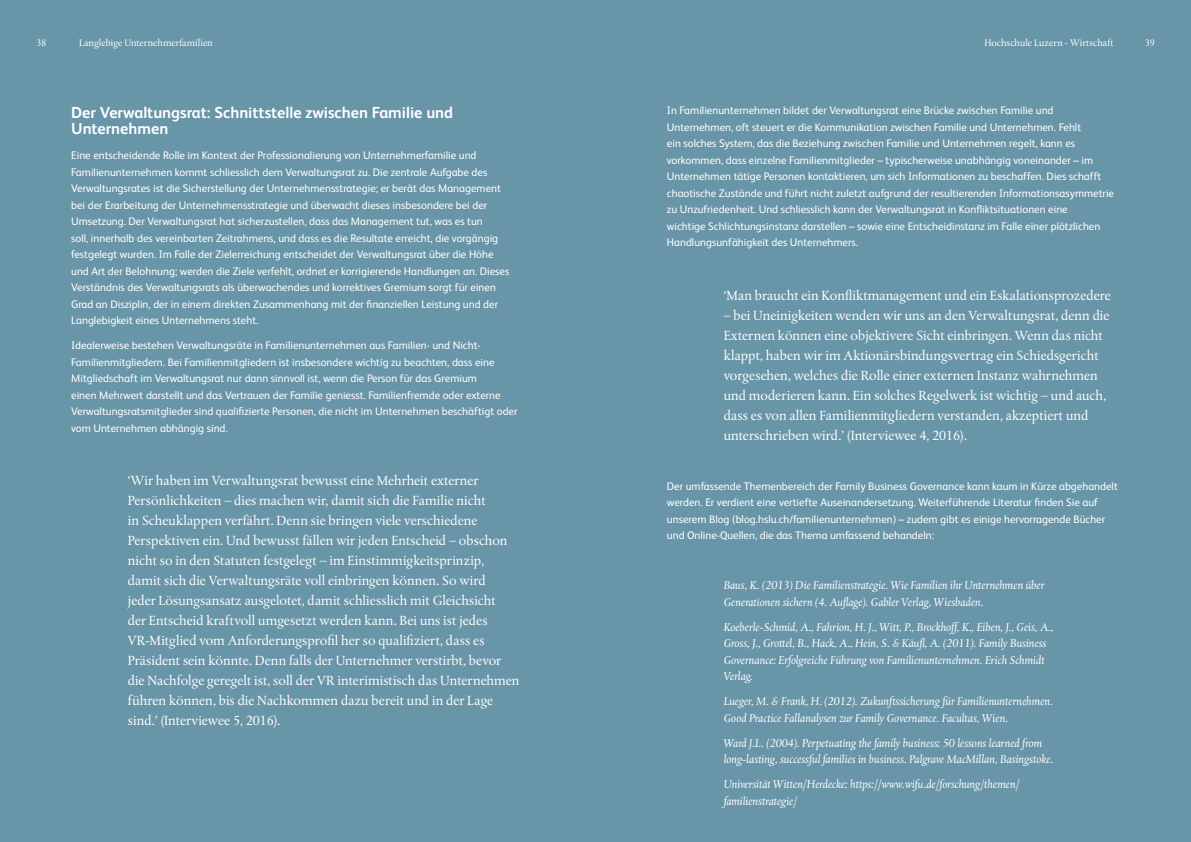
<style>
.page{position:relative;width:1191px;height:842px;background:#6995a8}
.page>*{position:absolute;margin:0;border:0;box-sizing:border-box;transform-origin:0 0}
.t1{font:700 16px/16.5px "FS Albert";color:#fff}
.t2{font:14px/20px "Albertina MT Std";color:#fff}
.t3{font:italic 12px/16.5px "Albertina MT Std";color:#fff}
.t4{font:11px/16.5px "FS Albert";color:#fff}
.t5{font:10px "Albertina MT Std";color:#fff}
</style>
<div class="page">
<p class="t5" style="left:36px;top:37px;width:11px">38</p>
<p class="t5" style="left:79px;top:37px;width:135px">Langlebige Unternehmerfamilien</p>
<p class="t5" style="left:984px;top:37px;width:131px">Hochschule Luzern - Wirtschaft</p>
<p class="t5" style="left:1145px;top:37px;width:11px">39</p>
<h1 class="t1" style="left:71px;top:103px;width:383px">Der Verwaltungsrat: Schnittstelle zwischen Familie und<br>Unternehmen</h1>
<p class="t4" style="left:71px;top:146px;width:439px">Eine entscheidende Rolle im Kontext der Professionalierung von Unternehmerfamilie und Familienunternehmen kommt schliesslich dem Verwaltungsrat zu. Die zentrale Aufgabe des Verwaltungsrates ist die Sicherstellung der Unternehmensstrategie; er berät das Management bei der Erarbeitung der Unternehmensstrategie und überwacht dieses insbesondere bei der Umsetzung. Der Verwaltungsrat hat sicherzustellen, dass das Management tut, was es tun<br>soll, innerhalb des vereinbarten Zeitrahmens, und dass es die Resultate erreicht, die vorgängig festgelegt wurden. Im Falle der Zielerreichung entscheidet der Verwaltungsrat über die Höhe und Art der Belohnung; werden die Ziele verfehlt, ordnet er korrigierende Handlungen an. Dieses Verständnis des Verwaltungsrats als überwachendes und korrektives Gremium sorgt für einen Grad an Disziplin, der in einem direkten Zusammenhang mit der finanziellen Leistung und der Langlebigkeit eines Unternehmens steht.</p>
<p class="t4" style="left:71px;top:336px;width:448px">Idealerweise bestehen Verwaltungsräte in Familienunternehmen aus Familien- und Nicht-Familienmitgliedern. Bei Familienmitgliedern ist insbesondere wichtig zu beachten, dass eine Mitgliedschaft im Verwaltungsrat nur dann sinnvoll ist, wenn die Person für das Gremium<br>einen Mehrwert darstellt und das Vertrauen der Familie geniesst. Familienfremde oder externe Verwaltungsratsmitglieder sind qualifizierte Personen, die nicht im Unternehmen beschäftigt oder vom Unternehmen abhängig sind.</p>
<p class="t2" style="left:128px;top:471px;width:393px">‘Wir haben im Verwaltungsrat bewusst eine Mehrheit externer Persönlichkeiten – dies machen wir, damit sich die Familie nicht<br>in Scheuklappen verfährt. Denn sie bringen viele verschiedene Perspektiven ein. Und bewusst fällen wir jeden Entscheid – obschon nicht so in den Statuten festgelegt – im Einstimmigkeitsprinzip, damit sich die Verwaltungsräte voll einbringen können. So wird<br>jeder Lösungsansatz ausgelotet, damit schliesslich mit Gleichsicht<br>der Entscheid kraftvoll umgesetzt werden kann. Bei uns ist jedes VR-Mitglied vom Anforderungsprofil her so qualifiziert, dass es Präsident sein könnte. Denn falls der Unternehmer verstirbt, bevor die Nachfolge geregelt ist, soll der VR interimistisch das Unternehmen führen können, bis die Nachkommen dazu bereit und in der Lage sind.’ (Interviewee 5, 2016).</p>
<p class="t4" style="left:667px;top:102px;width:449px">In Familienunternehmen bildet der Verwaltungsrat eine Brücke zwischen Familie und Unternehmen, oft steuert er die Kommunikation zwischen Familie und Unternehmen. Fehlt<br>ein solches System, das die Beziehung zwischen Familie und Unternehmen regelt, kann es vorkommen, dass einzelne Familienmitglieder – typischerweise unabhängig voneinander – im Unternehmen tätige Personen kontaktieren, um sich Informationen zu beschaffen. Dies schafft chaotische Zustände und führt nicht zuletzt aufgrund der resultierenden Informationsasymmetrie zu Unzufriedenheit. Und schliesslich kann der Verwaltungsrat in Konfliktsituationen eine<br>wichtige Schlichtungsinstanz darstellen – sowie eine Entscheidinstanz im Falle einer plötzlichen Handlungsunfähigkeit des Unternehmers.</p>
<p class="t2" style="left:723px;top:285px;width:389px">‘Man braucht ein Konfliktmanagement und ein Eskalationsprozedere</p>
<p class="t2" style="left:723px;top:305px;width:387px">– bei Uneinigkeiten wenden wir uns an den Verwaltungsrat, denn die Externen können eine objektivere Sicht einbringen. Wenn das nicht klappt, haben wir im Aktionärsbindungsvertrag ein Schiedsgericht vorgesehen, welches die Rolle einer externen Instanz wahrnehmen und moderieren kann. Ein solches Regelwerk ist wichtig – und auch, dass es von allen Familienmitgliedern verstanden, akzeptiert und unterschrieben wird.’ (Interviewee 4, 2016).</p>
<p class="t4" style="left:667px;top:477px;width:452px">Der umfassende Themenbereich der Family Business Governance kann kaum in Kürze abgehandelt werden. Er verdient eine vertiefte Auseinandersetzung. Weiterführende Literatur finden Sie auf unserem Blog (blog.hslu.ch/familienunternehmen) – zudem gibt es einige hervorragende Bücher und Online-Quellen, die das Thema umfassend behandeln:</p>
<p class="t3" style="left:723px;top:577px;width:322px">Baus, K. (2013) Die Familienstrategie. Wie Familien ihr Unternehmen über<br>Generationen sichern (4. Auflage). Gabler Verlag, Wiesbaden.</p>
<p class="t3" style="left:723px;top:619px;width:331px">Koeberle-Schmid, A., Fahrion, H. J., Witt, P., Brockhoff, K., Eiben, J., Geis, A., Gross, J., Grottel, B., Hack, A., Hein, S. &amp; Käufl, A. (2011). Family Business Governance: Erfolgreiche Führung von Familienunternehmen. Erich Schmidt Verlag.</p>
<p class="t3" style="left:723px;top:693px;width:331px">Lueger, M. &amp; Frank, H. (2012). Zukunftssicherung für Familienunternehmen.<br>Good Practice Fallanalysen zur Family Governance. Facultas, Wien.</p>
<p class="t3" style="left:723px;top:735px;width:331px">Ward J.L. (2004). Perpetuating the family business: 50 lessons learned from long-lasting, successful families in business. Palgrave MacMillan, Basingstoke.</p>
<p class="t3" style="left:723px;top:776px;width:297px">Universität Witten/Herdecke: https://www.wifu.de/forschung/themen/ familienstrategie/</p>
</div>
